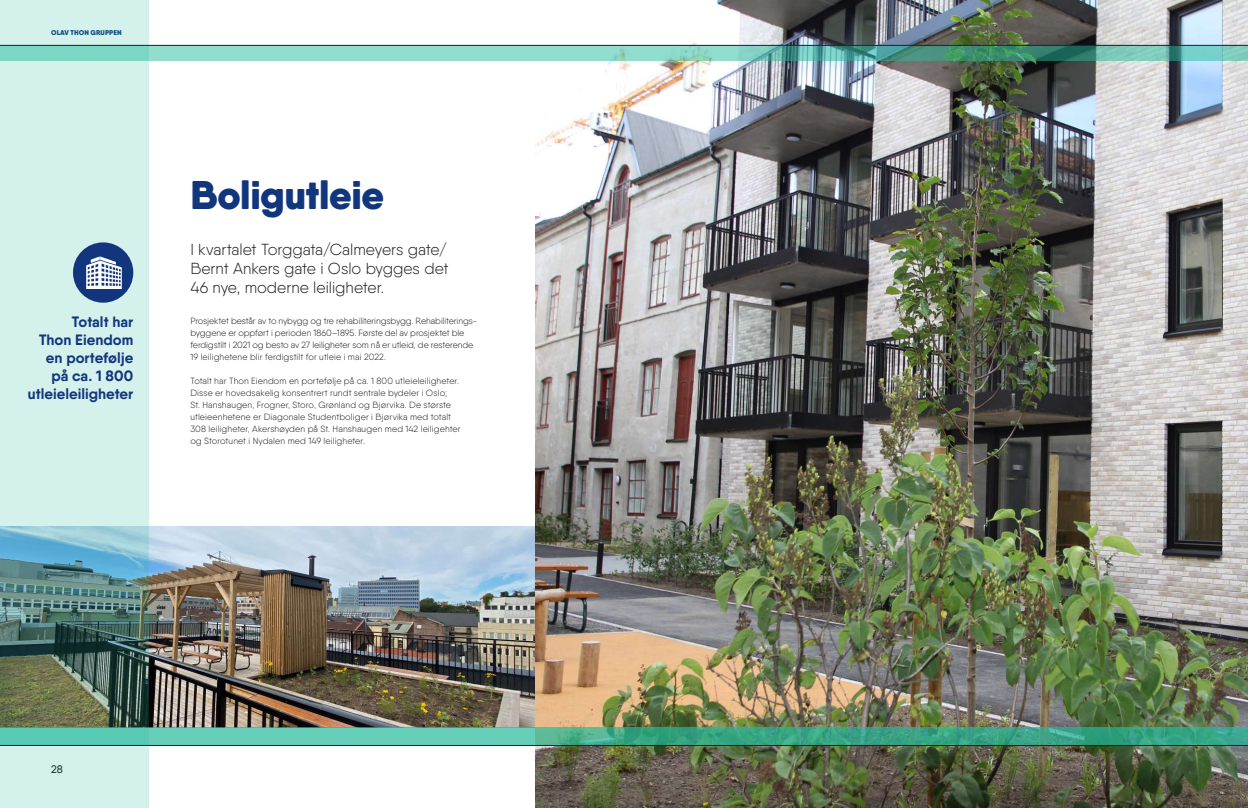
<style>
.page{position:relative;width:1248px;height:808px;background:#fff}
.page>*{position:absolute;margin:0;border:0;box-sizing:border-box;transform-origin:0 0}
.t1{font:900 40px "Qanelas Soft";letter-spacing:-.01em;color:#11367e}
.t2{font:300 16px/19px "Qanelas Soft";letter-spacing:-.005em;color:#231f20;text-align:justify}
.t3{font:700 15px/18px "Qanelas Soft";color:#11367e;text-align:right}
.t4{font:500 11px "Qanelas Soft";color:#231f20}
.t5{font:300 9px/12px "Qanelas Soft";letter-spacing:.005em;color:#231f20}
.t6{font:900 7px "Qanelas Soft";letter-spacing:.015em;color:#11367e}
</style>
<div class="page">
<img style="left:149px;top:527px;width:386px;height:200px">
<img style="left:535px;top:0;width:712px;height:808px">
<svg style="left:149px;top:727px;width:1098px;height:18px;background:#48b397"></svg>
<svg style="left:149px;top:46px;width:1098px;height:15px;background:#75c2b3"></svg>
<svg style="left:0;top:0;width:149px;height:808px;background:#b0d2cb"></svg>
<div style="left:73px;top:242px;width:60px;height:61px;background:#11367e;border-radius:50%"></div>
<svg style="left:86px;top:256px;width:36px;height:33px"></svg>
<hr style="left:0;top:45px;width:1247px;height:1px;background:#231f20">
<hr style="left:0;top:745px;width:1247px;height:1px;background:#231f20">
<p class="t6" style="left:51px;top:28px;width:72px">OLAV THON GRUPPEN</p>
<h3 class="t3" style="left:28px;top:313px;width:107px">Totalt har<br>Thon Eiendom en portefølje på ca. 1 800 utleieleiligheter</h3>
<h1 class="t1" style="left:190px;top:169px;width:195px">Boligutleie</h1>
<h2 class="t2" style="left:190px;top:240px;width:260px">I kvartalet Torggata/Calmeyers gate/ Bernt Ankers gate i Oslo bygges det 46 nye, moderne leiligheter.</h2>
<p class="t5" style="left:190px;top:315px;width:288px">Prosjektet består av to nybygg og tre rehabiliteringsbygg. Rehabiliterings&shy;byggene er oppført i perioden 1860–1895. Første del av prosjektet ble ferdigstilt i 2021 og besto av 27 leiligheter som nå er utleid, de resterende 19 leilighetene blir ferdigstilt for utleie i mai 2022.</p>
<p class="t5" style="left:190px;top:375px;width:272px">Totalt har Thon Eiendom en portefølje på ca. 1 800 utleieleiligheter.<br>Disse er hovedsakelig konsentrert rundt sentrale bydeler i Oslo;<br>St. Hanshaugen, Frogner, Storo, Grønland og Bjørvika. De største utleieenhetene er Diagonale Studentboliger i Bjørvika med totalt 308 leiligheter, Akershøyden på St. Hanshaugen med 142 leiligehter og Storotunet i Nydalen med 149 leiligheter.</p>
<p class="t4" style="left:51px;top:762px;width:13px">28</p>
</div>
